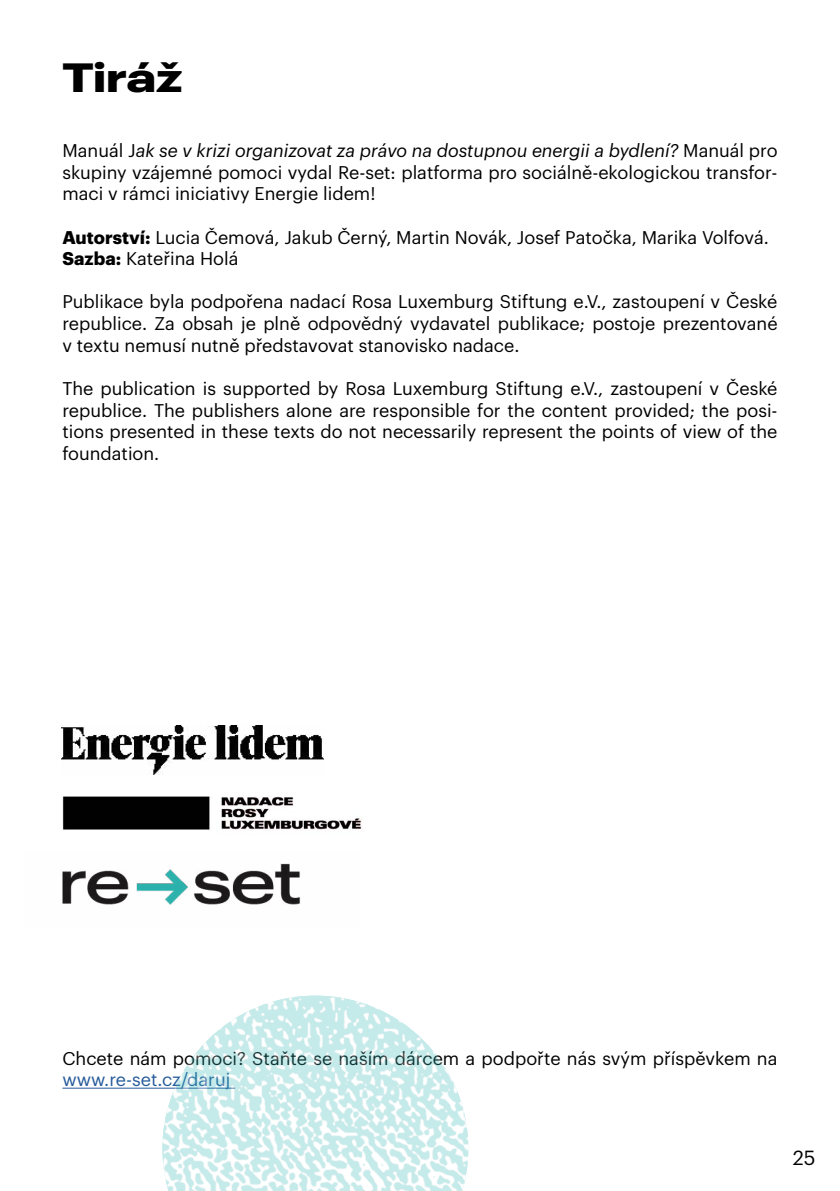
<style>
.page{position:relative;width:840px;height:1191px;background:#fff}
.page>*{position:absolute;margin:0;border:0;box-sizing:border-box;transform-origin:0 0}
.t1{font:700 40px "Graphik Wide";letter-spacing:-.005em;color:#000}
.t2{font:20px "Graphik";color:#000}
.t3{font:18px/21.6px "Graphik";color:#000;text-align:justify}
.t4{font:18px "Graphik";color:#265b9b}
.s1{font-style:italic}
.s2{font-weight:700}
</style>
<div class="page">
<hr style="left:62px;top:1087px;width:173px;height:1px;background:#265b9b">
<img style="left:162px;top:995px;width:306px;height:196px">
<img style="left:61px;top:726px;width:262px;height:48px">
<img style="left:62px;top:863px;width:238px;height:42px">
<img style="left:62px;top:796px;width:300px;height:34px">
<h1 class="t1" style="left:62px;top:46px;width:122px">Tiráž</h1>
<p class="t3" style="left:62px;top:138px;width:716px">Manuál J<span class="s1">ak se v krizi organizovat za právo na dostupnou energii a bydlení?</span> Manuál pro skupiny vzájemné pomoci vydal Re-set: platforma pro sociálně-ekologickou transfor&shy;maci v rámci iniciativy Energie lidem!</p>
<p class="t3" style="left:62px;top:225px;width:707px"><span class="s2">Autorství:</span> Lucia Čemová, Jakub Černý, Martin Novák, Josef Patočka, Marika Volfová.<br><span class="s2">Sazba:</span> Kateřina Holá</p>
<p class="t3" style="left:62px;top:290px;width:716px">Publikace byla podpořena nadací Rosa Luxemburg Stiftung e.V., zastoupení v České republice. Za obsah je plně odpovědný vydavatel publikace; postoje prezentované v textu nemusí nutně představovat stanovisko nadace.</p>
<p class="t3" style="left:62px;top:376px;width:716px">The publication is supported by Rosa Luxemburg Stiftung e.V., zastoupení v České republice. The publishers alone are responsible for the content provided; the posi&shy;tions presented in these texts do not necessarily represent the points of view of the foundation.</p>
<p class="t3" style="left:62px;top:1046px;width:716px">Chcete nám pomoci? Staňte se naším dárcem a podpořte nás svým příspěvkem na</p>
<p class="t4" style="left:62px;top:1066px;width:169px">www.re-set.cz/daruj</p>
<p class="t2" style="left:791px;top:1142px;width:25px">88</p>
<p class="t2" style="left:792px;top:1142px;width:24px">25</p>
</div>
